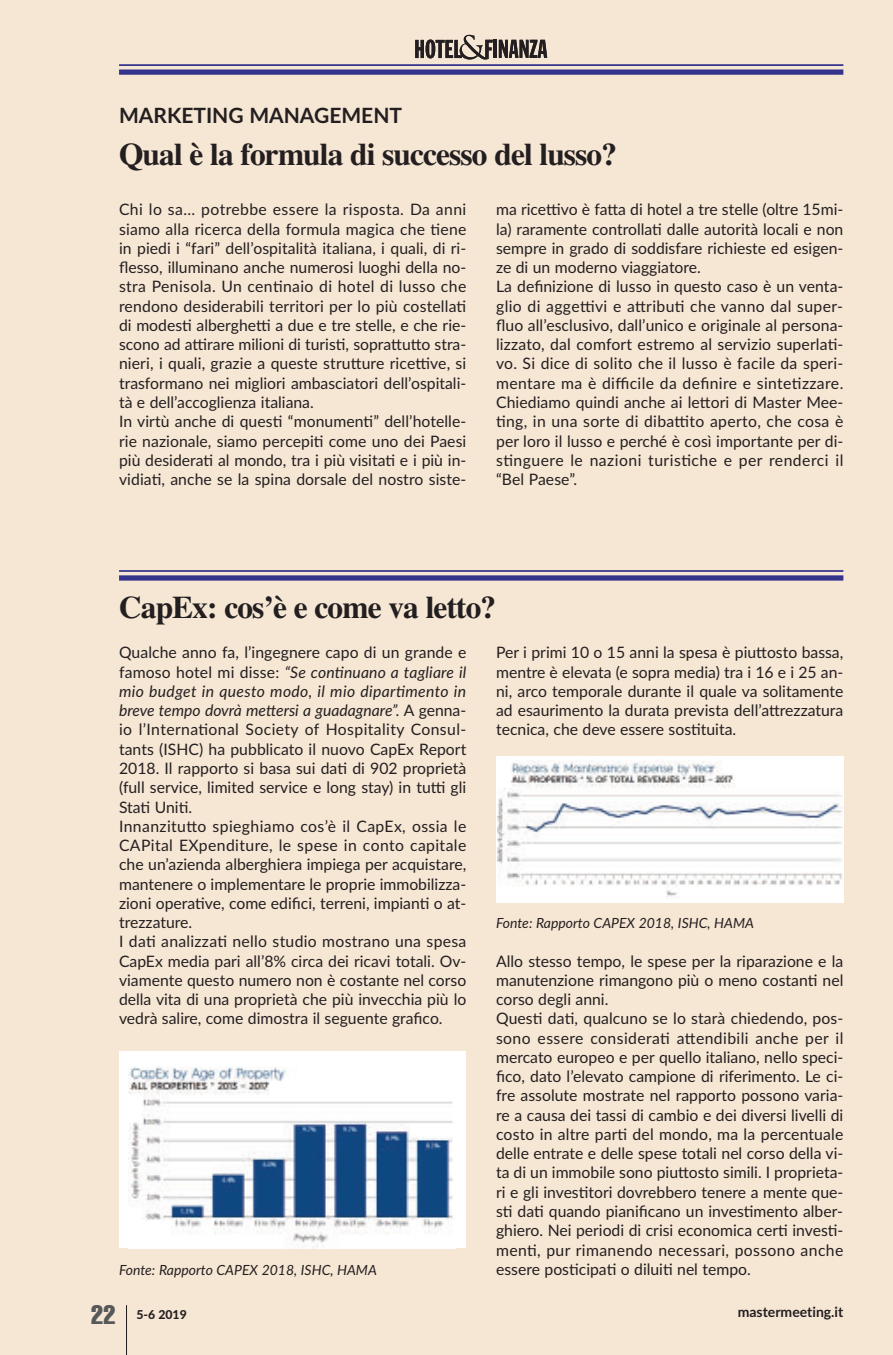
<style>
.page{position:relative;width:893px;height:1355px;background:#fff}
.page>*{position:absolute;margin:0;border:0;box-sizing:border-box;transform-origin:0 0}
.t1{font:700 31.5px "Times";letter-spacing:-.03em;color:#231f20}
.t2{font:extra-condensed 26.25px "Helvetica";color:#57585a}
.t3{font:700 21px "Lato";color:#231f20}
.t4{font:15.75px/19.2px "Lato";color:#231f20}
.t5{font:italic 14px "Lato";color:#231f20}
.t6{font:700 14px "Lato";color:#231f20}
.t7{font:800 12.25px "Lato";color:#231f20}
.s1{font-style:italic}
</style>
<div class="page">
<div style="left:0;top:0;width:893px;height:1354px;background:#f6e6d4"></div>
<hr style="left:119px;top:64px;width:724px;height:2px;background:#35348d">
<div style="left:119px;top:69px;width:724px;height:6px;background:#35348d"></div>
<hr style="left:494px;top:40px;width:3px;height:18px;background:#231f20">
<svg style="left:499px;top:40px;width:48px;height:18px"></svg>
<svg style="left:415px;top:35px;width:78px;height:24px"></svg>
<hr style="left:126px;top:1305px;width:1px;height:49px;background:#231f20">
<hr style="left:119px;top:570px;width:724px;height:2px;background:#35348d">
<div style="left:119px;top:575px;width:724px;height:5px;background:#35348d"></div>
<div style="left:119px;top:1051px;width:346px;height:197px;background:#fff"></div>
<img style="left:129px;top:1067px;width:324px;height:181px">
<div style="left:496px;top:755px;width:347px;height:147px;background:#fff"></div>
<img style="left:497px;top:760px;width:345px;height:138px">
<h3 class="t3" style="left:119px;top:104px;width:285px">MARkETING MANAGEMENT</h3>
<h1 class="t1" style="left:119px;top:136px;width:500px">Qual è la formula di successo del lusso?</h1>
<p class="t4" style="left:119px;top:200px;width:349px">Chi lo sa... potrebbe essere la risposta. Da anni siamo alla ricerca della formula magica che tiene in piedi i “fari” dell’ospitalità italiana, i quali, di ri&shy;flesso, illuminano anche numerosi luoghi della no&shy;stra Penisola. Un centinaio di hotel di lusso che rendono desiderabili territori per lo più costellati di modesti alberghetti a due e tre stelle, e che rie&shy;scono ad attirare milioni di turisti, soprattutto stra&shy;nieri, i quali, grazie a queste strutture ricettive, si trasformano nei migliori ambasciatori dell’ospitali&shy;tà e dell’accoglienza italiana.<br>In virtù anche di questi “monumenti” dell’hotelle&shy;rie nazionale, siamo percepiti come uno dei Paesi più desiderati al mondo, tra i più visitati e i più in&shy;vidiati, anche se la spina dorsale del nostro siste-</p>
<p class="t4" style="left:496px;top:200px;width:349px">ma ricettivo è fatta di hotel a tre stelle (oltre 15mi&shy;la) raramente controllati dalle autorità locali e non sempre in grado di soddisfare richieste ed esigen&shy;ze di un moderno viaggiatore.<br>La definizione di lusso in questo caso è un venta&shy;glio di aggettivi e attributi che vanno dal super&shy;fluo all’esclusivo, dall’unico e originale al persona&shy;lizzato, dal comfort estremo al servizio superlati&shy;vo. Si dice di solito che il lusso è facile da speri&shy;mentare ma è difficile da definire e sintetizzare.<br>Chiediamo quindi anche ai lettori di Master Mee&shy;ting, in una sorte di dibattito aperto, che cosa è per loro il lusso e perché è così importante per di&shy;stinguere le nazioni turistiche e per renderci il “Bel Paese”.</p>
<h1 class="t1" style="left:119px;top:588px;width:379px">CapEx: cos’è e come va letto?</h1>
<p class="t4" style="left:119px;top:643px;width:349px">Qualche anno fa, l’ingegnere capo di un grande e famoso hotel mi disse: <span class="s1">“Se continuano a tagliare il mio budget in questo modo, il mio dipartimento in breve tempo dovrà mettersi a guadagnare”.</span> A genna&shy;io l’International Society of Hospitality Consul&shy;tants (ISHC) ha pubblicato il nuovo CapEx Report 2018. Il rapporto si basa sui dati di 902 proprietà (full service, limited service e long stay) in tutti gli Stati Uniti.<br>Innanzitutto spieghiamo cos’è il CapEx, ossia le CAPital EXpenditure, le spese in conto capitale che un’azienda alberghiera impiega per acquistare, mantenere o implementare le proprie immobilizza&shy;zioni operative, come edifici, terreni, impianti o at&shy;trezzature.<br>I dati analizzati nello studio mostrano una spesa CapEx media pari all’8% circa dei ricavi totali. Ov&shy;viamente questo numero non è costante nel corso della vita di una proprietà che più invecchia più lo vedrà salire, come dimostra il seguente grafico.</p>
<p class="t4" style="left:496px;top:643px;width:349px;text-align:justify">Per i primi 10 o 15 anni la spesa è piuttosto bassa, mentre è elevata (e sopra media) tra i 16 e i 25 an&shy;ni, arco temporale durante il quale va solitamente ad esaurimento la durata prevista dell’attrezzatura tecnica, che deve essere sostituita.</p>
<p class="t5" style="left:496px;top:915px;width:259px">Fonte: Rapporto CAPEX 2018, ISHC, HAMA</p>
<p class="t4" style="left:496px;top:951px;width:349px">Allo stesso tempo, le spese per la riparazione e la manutenzione rimangono più o meno costanti nel corso degli anni.<br>Questi dati, qualcuno se lo starà chiedendo, pos&shy;sono essere considerati attendibili anche per il mercato europeo e per quello italiano, nello speci&shy;fico, dato l’elevato campione di riferimento. Le ci&shy;fre assolute mostrate nel rapporto possono varia&shy;re a causa dei tassi di cambio e dei diversi livelli di costo in altre parti del mondo, ma la percentuale delle entrate e delle spese totali nel corso della vi&shy;ta di un immobile sono piuttosto simili. I proprieta&shy;ri e gli investitori dovrebbero tenere a mente que&shy;sti dati quando pianificano un investimento alber&shy;ghiero. Nei periodi di crisi economica certi investi&shy;menti, pur rimanendo necessari, possono anche essere posticipati o diluiti nel tempo.</p>
<p class="t5" style="left:119px;top:1261px;width:259px">Fonte: Rapporto CAPEX 2018, ISHC, HAMA</p>
<h2 class="t2" style="left:91px;top:1305px;width:26px">22</h2>
<p class="t7" style="left:136px;top:1307px;width:52px">5-6 2019</p>
<p class="t6" style="left:738px;top:1303px;width:107px">mastermeeting.it</p>
</div>
